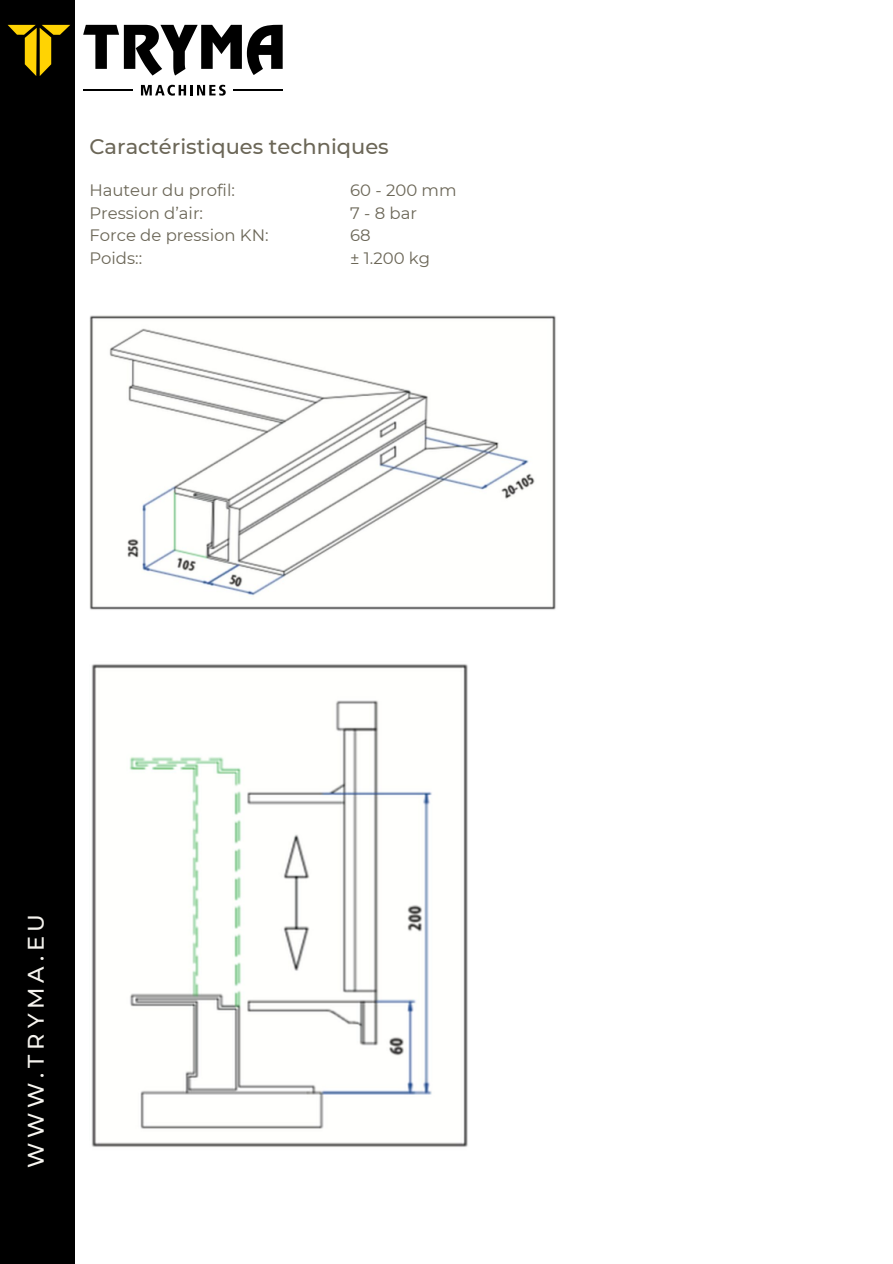
<style>
.page{position:relative;width:893px;height:1264px;background:#fff}
.page>*{position:absolute;margin:0;border:0;box-sizing:border-box;transform-origin:0 0}
.t1{font:500 22.5px "Montserrat";letter-spacing:.215em;color:#f6f4ef}
.t2{font:500 21px "Montserrat";color:#6b6657}
.t3{font:16.5px "Montserrat";color:#6b6657}
</style>
<div class="page">
<div style="left:0;top:0;width:74px;height:1263px;background:#000"></div>
<svg style="left:83px;top:25px;width:200px;height:51px"></svg>
<svg style="left:8px;top:25px;width:62px;height:51px"></svg>
<svg style="left:141px;top:85px;width:85px;height:11px"></svg>
<hr style="left:83px;top:90px;width:50px;height:1px;background:#000">
<hr style="left:233px;top:90px;width:49px;height:1px;background:#000">
<img style="left:91px;top:664px;width:377px;height:483px">
<img style="left:89px;top:315px;width:467px;height:295px">
<p class="t2" style="left:89px;top:133px;width:301px">Caractéristiques techniques</p>
<p class="t3" style="left:89px;top:180px;width:147px">Hauteur du profil:</p>
<p class="t3" style="left:89px;top:203px;width:115px">Pression d’air:</p>
<p class="t3" style="left:89px;top:225px;width:181px">Force de pression KN:</p>
<p class="t3" style="left:89px;top:248px;width:54px">Poids::</p>
<p class="t3" style="left:350px;top:180px;width:108px">60 - 200 mm</p>
<p class="t3" style="left:350px;top:203px;width:69px">7-8bar</p>
<p class="t3" style="left:350px;top:225px;width:22px">68</p>
<p class="t3" style="left:350px;top:248px;width:81px">± 1.200 kg</p>
<h2 class="t1" style="left:22px;top:1167px;width:256px;rotate:-90deg">WWW.TRYMA.EU</h2>
</div>
